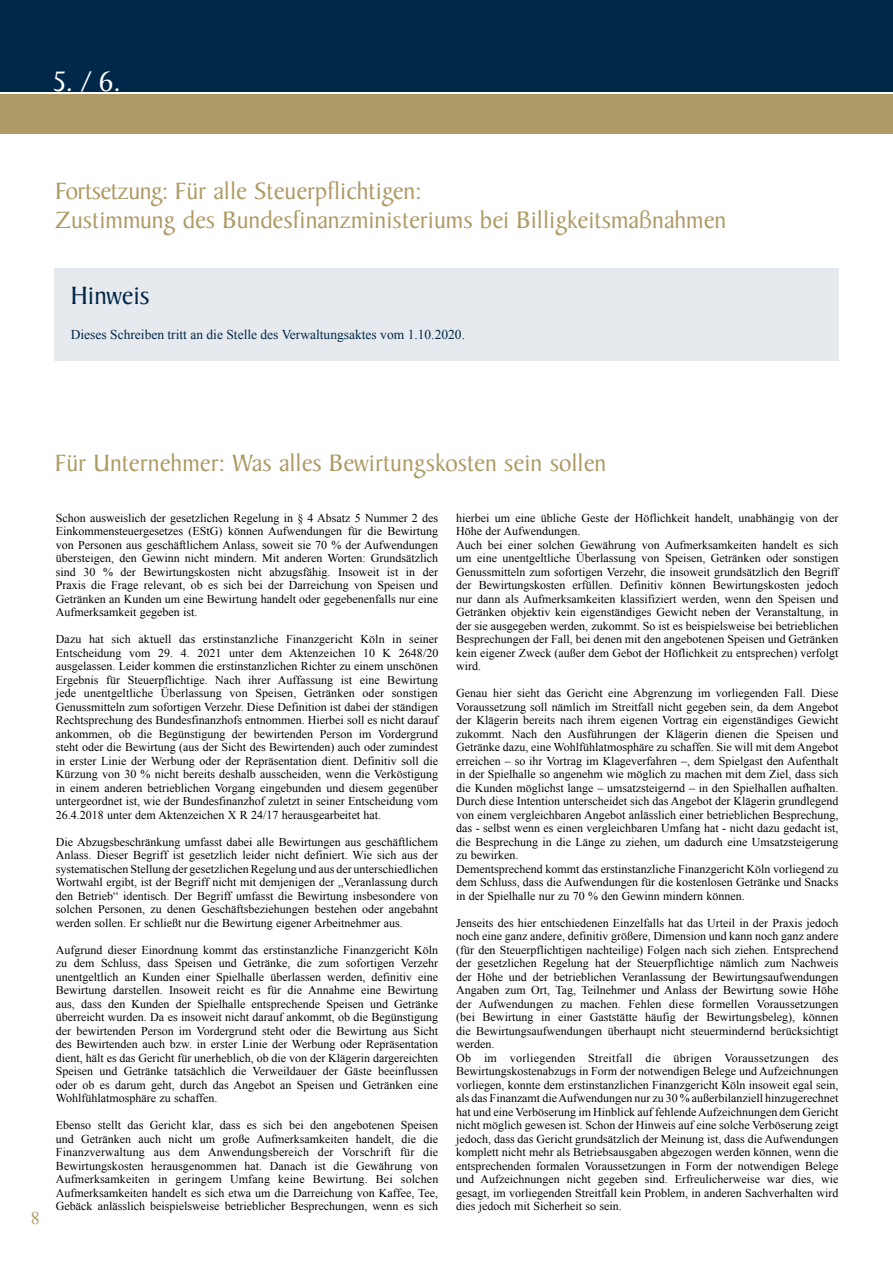
<style>
.page{position:relative;width:893px;height:1263px;background:#fff}
.page>*{position:absolute;margin:0;border:0;box-sizing:border-box;transform-origin:0 0}
.t1{font:30px "Baker Signet Std";color:#fff}
.t2{font:27px "Baker Signet Std";color:#002848}
.t3{font:25.5px/28.5px "Baker Signet Std";color:#ae9a64}
.t4{font:18px "Times New Roman";color:#ae9a64}
.t5{font:13.5px "Times New Roman";color:#002848}
.t6{font:12px/13.5px "Times New Roman";color:#000;text-align:justify}
</style>
<div class="page">
<div style="left:0;top:0;width:893px;height:91px;background:#002848"></div>
<div style="left:0;top:94px;width:893px;height:40px;background:#ae9a64"></div>
<div style="left:54px;top:268px;width:785px;height:93px;background:#e6e9ed"></div>
<h1 class="t1" style="left:54px;top:66px;width:69px">5. / 6.</h1>
<h3 class="t3" style="left:56px;top:178px;width:672px">Fortsetzung: Für alle Steuerpflichtigen:<br>Zustimmung des Bundesfinanzministeriums bei Billigkeitsmaßnahmen</h3>
<h2 class="t2" style="left:71px;top:281px;width:81px">Hinweis</h2>
<p class="t5" style="left:71px;top:325px;width:396px">Dieses Schreiben tritt an die Stelle des Verwaltungsaktes vom 1.10.2020.</p>
<h3 class="t4" style="left:31px;top:1206px;width:10px">8</h3>
<h3 class="t3" style="left:55px;top:450px;width:553px">Für Unternehmer: Was alles Bewirtungskosten sein sollen</h3>
<p class="t6" style="left:56px;top:511px;width:384px">Schon ausweislich der gesetzlichen Regelung in § 4 Absatz 5 Nummer 2 des Einkommensteuergesetzes (EStG) können Aufwendungen für die Bewirtung von Personen aus geschäftlichem Anlass, soweit sie 70 % der Aufwendungen übersteigen, den Gewinn nicht mindern. Mit anderen Worten: Grundsätzlich sind 30 % der Bewirtungskosten nicht abzugsfähig. Insoweit ist in der Praxis die Frage relevant, ob es sich bei der Darreichung von Speisen und Getränken an Kunden um eine Bewirtung handelt oder gegebenenfalls nur eine Aufmerksamkeit gegeben ist.</p>
<p class="t6" style="left:56px;top:632px;width:384px">Dazu hat sich aktuell das erstinstanzliche Finanzgericht Köln in seiner Entscheidung vom 29. 4. 2021 unter dem Aktenzeichen 10 K 2648/20 ausgelassen. Leider kommen die erstinstanzlichen Richter zu einem unschönen Ergebnis für Steuerpflichtige. Nach ihrer Auffassung ist eine Bewirtung jede unentgeltliche Überlassung von Speisen, Getränken oder sonstigen Genussmitteln zum sofortigen Verzehr. Diese Definition ist dabei der ständigen Rechtsprechung des Bundesfinanzhofs entnommen. Hierbei soll es nicht darauf ankommen, ob die Begünstigung der bewirtenden Person im Vordergrund steht oder die Bewirtung (aus der Sicht des Bewirtenden) auch oder zumindest in erster Linie der Werbung oder der Repräsentation dient. Definitiv soll die Kürzung von 30 % nicht bereits deshalb ausscheiden, wenn die Verköstigung in einem anderen betrieblichen Vorgang eingebunden und diesem gegenüber untergeordnet ist, wie der Bundesfinanzhof zuletzt in seiner Entscheidung vom 26.4.2018 unter dem Aktenzeichen X R 24/17 herausgearbeitet hat.</p>
<p class="t6" style="left:56px;top:835px;width:384px">Die Abzugsbeschränkung umfasst dabei alle Bewirtungen aus geschäftlichem Anlass. Dieser Begriff ist gesetzlich leider nicht definiert. Wie sich aus der systematischen Stellung der gesetzlichen Regelung und aus der unterschiedlichen Wortwahl ergibt, ist der Begriff nicht mit demjenigen der „Veranlassung durch den Betrieb“ identisch. Der Begriff umfasst die Bewirtung insbesondere von solchen Personen, zu denen Geschäftsbeziehungen bestehen oder angebahnt werden sollen. Er schließt nur die Bewirtung eigener Arbeitnehmer aus.</p>
<p class="t6" style="left:56px;top:943px;width:384px">Aufgrund dieser Einordnung kommt das erstinstanzliche Finanzgericht Köln zu dem Schluss, dass Speisen und Getränke, die zum sofortigen Verzehr unentgeltlich an Kunden einer Spielhalle überlassen werden, definitiv eine Bewirtung darstellen. Insoweit reicht es für die Annahme eine Bewirtung aus, dass den Kunden der Spielhalle entsprechende Speisen und Getränke überreicht wurden. Da es insoweit nicht darauf ankommt, ob die Begünstigung der bewirtenden Person im Vordergrund steht oder die Bewirtung aus Sicht des Bewirtenden auch bzw. in erster Linie der Werbung oder Repräsentation dient, hält es das Gericht für unerheblich, ob die von der Klägerin dargereichten Speisen und Getränke tatsächlich die Verweildauer der Gäste beeinflussen oder ob es darum geht, durch das Angebot an Speisen und Getränken eine Wohlfühlatmosphäre zu schaffen.</p>
<p class="t6" style="left:56px;top:1118px;width:384px">Ebenso stellt das Gericht klar, dass es sich bei den angebotenen Speisen und Getränken auch nicht um große Aufmerksamkeiten handelt, die die Finanzverwaltung aus dem Anwendungsbereich der Vorschrift für die Bewirtungskosten herausgenommen hat. Danach ist die Gewährung von Aufmerksamkeiten in geringem Umfang keine Bewirtung. Bei solchen Aufmerksamkeiten handelt es sich etwa um die Darreichung von Kaffee, Tee, Gebäck anlässlich beispielsweise betrieblicher Besprechungen, wenn es sich</p>
<p class="t6" style="left:456px;top:511px;width:384px;text-align:left">hierbei um eine übliche Geste der Höflichkeit handelt, unabhängig von der Höhe der Aufwendungen.<br>Auch bei einer solchen Gewährung von Aufmerksamkeiten handelt es sich um eine unentgeltliche Überlassung von Speisen, Getränken oder sonstigen Genussmitteln zum sofortigen Verzehr, die insoweit grundsätzlich den Begriff der Bewirtungskosten erfüllen. Definitiv können Bewirtungskosten jedoch nur dann als Aufmerksamkeiten klassifiziert werden, wenn den Speisen und Getränken objektiv kein eigenständiges Gewicht neben der Veranstaltung, in der sie ausgegeben werden, zukommt. So ist es beispielsweise bei betrieblichen Besprechungen der Fall, bei denen mit den angebotenen Speisen und Getränken kein eigener Zweck (außer dem Gebot der Höflichkeit zu entsprechen) verfolgt wird.</p>
<p class="t6" style="left:456px;top:686px;width:384px;text-align:left">Genau hier sieht das Gericht eine Abgrenzung im vorliegenden Fall. Diese Voraussetzung soll nämlich im Streitfall nicht gegeben sein, da dem Angebot der Klägerin bereits nach ihrem eigenen Vortrag ein eigenständiges Gewicht zukommt. Nach den Ausführungen der Klägerin dienen die Speisen und Getränke dazu, eine Wohlfühlatmosphäre zu schaffen. Sie will mit dem Angebot erreichen – so ihr Vortrag im Klageverfahren –, dem Spielgast den Aufenthalt in der Spielhalle so angenehm wie möglich zu machen mit dem Ziel, dass sich die Kunden möglichst lange – umsatzsteigernd – in den Spielhallen aufhalten.<br>Durch diese Intention unterscheidet sich das Angebot der Klägerin grundlegend von einem vergleichbaren Angebot anlässlich einer betrieblichen Besprechung, das - selbst wenn es einen vergleichbaren Umfang hat - nicht dazu gedacht ist, die Besprechung in die Länge zu ziehen, um dadurch eine Umsatzsteigerung zu bewirken.<br>Dementsprechend kommt das erstinstanzliche Finanzgericht Köln vorliegend zu dem Schluss, dass die Aufwendungen für die kostenlosen Getränke und Snacks in der Spielhalle nur zu 70 % den Gewinn mindern können.</p>
<p class="t6" style="left:456px;top:916px;width:384px;text-align:left">Jenseits des hier entschiedenen Einzelfalls hat das Urteil in der Praxis jedoch noch eine ganz andere, definitiv größere, Dimension und kann noch ganz andere (für den Steuerpflichtigen nachteilige) Folgen nach sich ziehen. Entsprechend der gesetzlichen Regelung hat der Steuerpflichtige nämlich zum Nachweis der Höhe und der betrieblichen Veranlassung der Bewirtungsaufwendungen Angaben zum Ort, Tag, Teilnehmer und Anlass der Bewirtung sowie Höhe der Aufwendungen zu machen. Fehlen diese formellen Voraussetzungen (bei Bewirtung in einer Gaststätte häufig der Bewirtungsbeleg), können die Bewirtungsaufwendungen überhaupt nicht steuermindernd berücksichtigt werden.<br>Ob im vorliegenden Streitfall die übrigen Voraussetzungen des Bewirtungskostenabzugs in Form der notwendigen Belege und Aufzeichnungen vorliegen, konnte dem erstinstanzlichen Finanzgericht Köln insoweit egal sein, als das Finanzamt die Aufwendungen nur zu 30 % außerbilanziell hinzugerechnet hat und eine Verböserung im Hinblick auf fehlende Aufzeichnungen dem Gericht nicht möglich gewesen ist. Schon der Hinweis auf eine solche Verböserung zeigt jedoch, dass das Gericht grundsätzlich der Meinung ist, dass die Aufwendungen komplett nicht mehr als Betriebsausgaben abgezogen werden können, wenn die entsprechenden formalen Voraussetzungen in Form der notwendigen Belege und Aufzeichnungen nicht gegeben sind. Erfreulicherweise war dies, wie gesagt, im vorliegenden Streitfall kein Problem, in anderen Sachverhalten wird dies jedoch mit Sicherheit so sein.</p>
</div>
